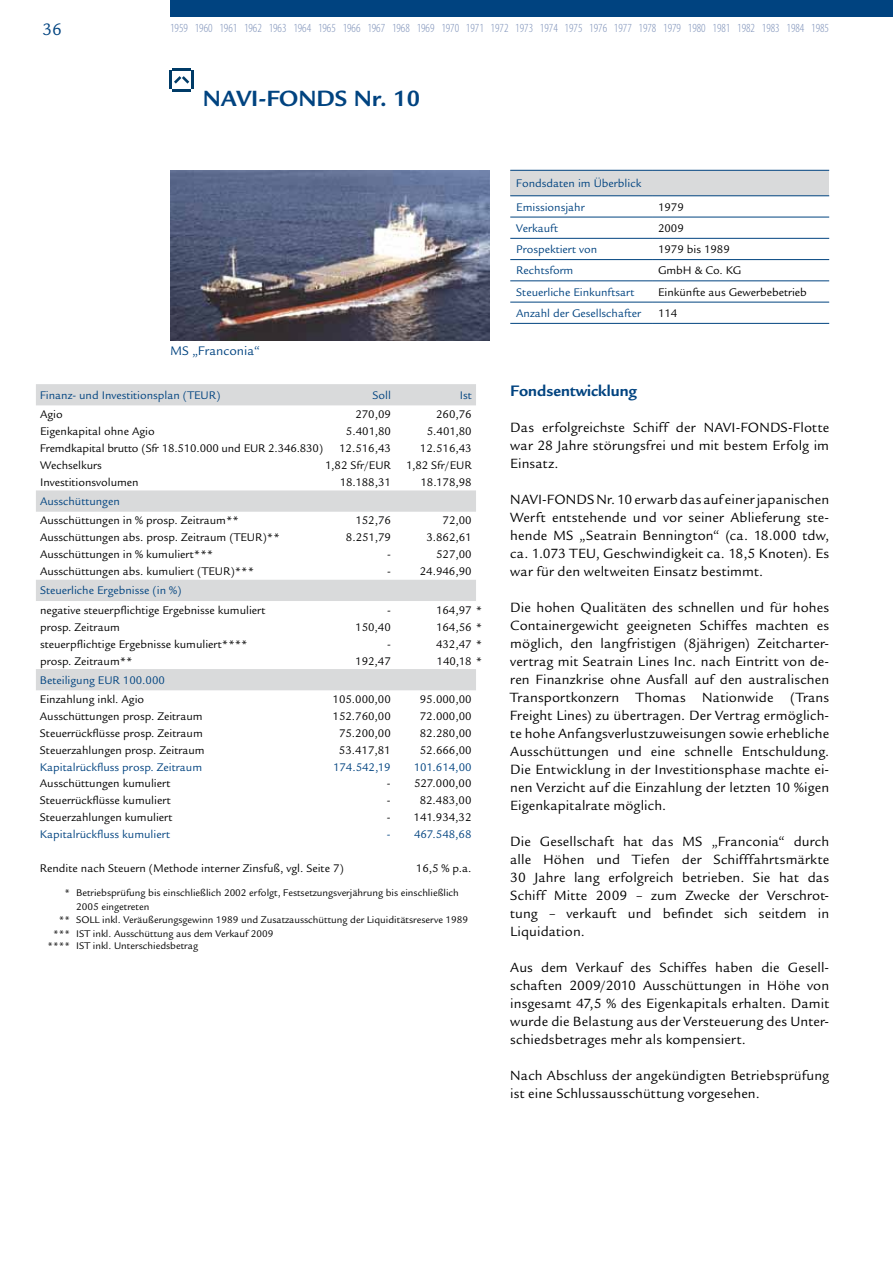
<style>
.page{position:relative;width:893px;height:1263px;background:#fff}
.page>*{position:absolute;margin:0;border:0;box-sizing:border-box;transform-origin:0 0}
.t1{font:700 24px "Legacy Sans Std";color:#004380}
.t2{font:18px "Legacy Sans Std";color:#004380}
.t3{font:700 16.5px "Legacy Sans Std";color:#004380}
.t4{font:14.55px/18px "Legacy Sans Std";letter-spacing:.01em;color:#000;text-align:justify}
.t5{font:13.5px "Legacy Sans Std";color:#004380}
.t6{font:300 condensed 12.45px "Myriad Pro";color:#7c90b8}
.t7{font:12px "Legacy Sans Std";color:#000}
.t8{font:12px/23.4px "Legacy Sans Std";color:#004380}
.t9{font:10.5px "Legacy Sans Std";color:#000}
</style>
<div class="page">
<div style="left:170px;top:0;width:723px;height:17px;background:#004380"></div>
<hr style="left:173px;top:89px;width:18px;height:3px;background:#003b67">
<hr style="left:191px;top:71px;width:3px;height:18px;background:#003b67">
<svg style="left:170px;top:68px;width:21px;height:21px"></svg>
<div style="left:510px;top:170px;width:319px;height:26px;background:#d9dadb"></div>
<hr style="left:510px;top:238px;width:142px;height:1px;background:#004380">
<hr style="left:652px;top:238px;width:177px;height:1px;background:#004380">
<hr style="left:510px;top:259px;width:142px;height:1px;background:#004380">
<hr style="left:652px;top:259px;width:177px;height:1px;background:#004380">
<hr style="left:510px;top:281px;width:142px;height:1px;background:#004380">
<hr style="left:652px;top:281px;width:177px;height:1px;background:#004380">
<hr style="left:510px;top:302px;width:142px;height:1px;background:#004380">
<hr style="left:652px;top:302px;width:177px;height:1px;background:#004380">
<hr style="left:510px;top:170px;width:142px;height:1px;background:#004380">
<hr style="left:652px;top:170px;width:177px;height:1px;background:#004380">
<hr style="left:510px;top:196px;width:142px;height:1px;background:#004380">
<hr style="left:652px;top:196px;width:177px;height:1px;background:#004380">
<hr style="left:510px;top:217px;width:142px;height:1px;background:#004380">
<hr style="left:652px;top:217px;width:177px;height:1px;background:#004380">
<hr style="left:510px;top:323px;width:142px;height:1px;background:#004380">
<hr style="left:652px;top:323px;width:177px;height:1px;background:#004380">
<svg style="left:36px;top:384px;width:440px;height:306px"></svg>
<img style="left:170px;top:170px;width:319px;height:170px">
<p class="t2" style="left:43px;top:19px;width:21px">36</p>
<p class="t6" style="left:170px;top:21px;width:660px">1959 1960 1961 1962 1963 1964 1965 1966 1967 1968 1969 1970 1971 1972 1973 1974 1975 1976 1977 1978 1979 1980 1981 1982 1983 1984 1985</p>
<h1 class="t1" style="left:203px;top:85px;width:219px">NAVI-FONDS Nr. 10</h1>
<p class="t5" style="left:170px;top:343px;width:92px">MS „Franconia“</p>
<p class="t8" style="left:40px;top:384px;width:182px">Finanz- und Investitionsplan (TEUR)</p>
<p class="t8" style="left:372px;top:384px;width:20px">Soll</p>
<p class="t8" style="left:460px;top:384px;width:13px">Ist</p>
<p class="t7" style="left:40px;top:407px;width:24px">Agio</p>
<p class="t7" style="left:355px;top:407px;width:37px">270,09</p>
<p class="t7" style="left:436px;top:407px;width:37px">260,76</p>
<p class="t7" style="left:40px;top:424px;width:116px">Eigenkapital ohne Agio</p>
<p class="t7" style="left:346px;top:424px;width:46px">5.401,80</p>
<p class="t7" style="left:427px;top:424px;width:46px">5.401,80</p>
<p class="t7" style="left:40px;top:441px;width:285px">Fremdkapital brutto (Sfr 18.510.000 und EUR 2.346.830)</p>
<p class="t7" style="left:339px;top:441px;width:53px">12.516,43</p>
<p class="t7" style="left:420px;top:441px;width:53px">12.516,43</p>
<p class="t7" style="left:40px;top:458px;width:63px">Wechselkurs</p>
<p class="t7" style="left:325px;top:458px;width:67px">1,82 Sfr/EUR</p>
<p class="t7" style="left:406px;top:458px;width:67px">1,82 Sfr/EUR</p>
<p class="t7" style="left:40px;top:475px;width:100px">Investitionsvolumen</p>
<p class="t7" style="left:340px;top:475px;width:53px">18.188,31</p>
<p class="t7" style="left:420px;top:475px;width:53px">18.178,98</p>
<p class="t8" style="left:40px;top:490px;width:81px">Ausschüttungen</p>
<p class="t7" style="left:40px;top:514px;width:200px">Ausschüttungen in % prosp. Zeitraum**</p>
<p class="t7" style="left:355px;top:514px;width:37px">152,76</p>
<p class="t7" style="left:443px;top:514px;width:31px">72,00</p>
<p class="t7" style="left:40px;top:531px;width:241px">Ausschüttungen abs. prosp. Zeitraum (TEUR)**</p>
<p class="t7" style="left:346px;top:531px;width:46px">8.251,79</p>
<p class="t7" style="left:426px;top:531px;width:47px">3.862,61</p>
<p class="t7" style="left:40px;top:548px;width:175px">Ausschüttungen in % kumuliert***</p>
<p class="t7" style="left:387px;top:548px;width:5px">-</p>
<p class="t7" style="left:436px;top:548px;width:37px">527,00</p>
<p class="t7" style="left:40px;top:565px;width:216px">Ausschüttungen abs. kumuliert (TEUR)***</p>
<p class="t7" style="left:387px;top:565px;width:5px">-</p>
<p class="t7" style="left:420px;top:565px;width:53px">24.946,90</p>
<p class="t8" style="left:40px;top:579px;width:143px">Steuerliche Ergebnisse (in %)</p>
<p class="t7" style="left:40px;top:603px;width:227px">negative steuerpflichtige Ergebnisse kumuliert</p>
<p class="t7" style="left:387px;top:603px;width:5px">-</p>
<p class="t7" style="left:436px;top:603px;width:48px">164,97 *</p>
<p class="t7" style="left:40px;top:620px;width:81px">prosp. Zeitraum</p>
<p class="t7" style="left:355px;top:620px;width:37px">150,40</p>
<p class="t7" style="left:436px;top:620px;width:48px">164,56 *</p>
<p class="t7" style="left:40px;top:637px;width:209px">steuerpflichtige Ergebnisse kumuliert****</p>
<p class="t7" style="left:387px;top:637px;width:5px">-</p>
<p class="t7" style="left:436px;top:637px;width:48px">432,47 *</p>
<p class="t7" style="left:40px;top:654px;width:94px">prosp. Zeitraum**</p>
<p class="t7" style="left:355px;top:654px;width:37px">192,47</p>
<p class="t7" style="left:437px;top:654px;width:47px">140,18 *</p>
<p class="t8" style="left:40px;top:668px;width:126px">Beteiligung EUR 100.000</p>
<p class="t7" style="left:40px;top:692px;width:106px">Einzahlung inkl. Agio</p>
<p class="t7" style="left:333px;top:692px;width:60px">105.000,00</p>
<p class="t7" style="left:420px;top:692px;width:53px">95.000,00</p>
<p class="t7" style="left:40px;top:709px;width:164px">Ausschüttungen prosp. Zeitraum</p>
<p class="t7" style="left:333px;top:709px;width:60px">152.760,00</p>
<p class="t7" style="left:420px;top:709px;width:53px">72.000,00</p>
<p class="t7" style="left:40px;top:726px;width:164px">Steuerrückflüsse prosp. Zeitraum</p>
<p class="t7" style="left:339px;top:726px;width:53px">75.200,00</p>
<p class="t7" style="left:420px;top:726px;width:53px">82.280,00</p>
<p class="t7" style="left:40px;top:743px;width:166px">Steuerzahlungen prosp. Zeitraum</p>
<p class="t7" style="left:339px;top:743px;width:53px">53.417,81</p>
<p class="t7" style="left:420px;top:743px;width:53px">52.666,00</p>
<p class="t8" style="left:40px;top:755px;width:164px">Kapitalrückfluss prosp. Zeitraum</p>
<p class="t8" style="left:333px;top:755px;width:59px">174.542,19</p>
<p class="t8" style="left:414px;top:755px;width:59px">101.614,00</p>
<p class="t7" style="left:40px;top:777px;width:132px">Ausschüttungen kumuliert</p>
<p class="t7" style="left:387px;top:777px;width:86px">- 527.000,00</p>
<p class="t7" style="left:40px;top:793px;width:132px">Steuerrückflüsse kumuliert</p>
<p class="t7" style="left:387px;top:793px;width:5px">-</p>
<p class="t7" style="left:420px;top:793px;width:53px">82.483,00</p>
<p class="t7" style="left:40px;top:810px;width:134px">Steuerzahlungen kumuliert</p>
<p class="t7" style="left:387px;top:810px;width:86px">- 141.934,32</p>
<p class="t8" style="left:40px;top:822px;width:132px">Kapitalrückfluss kumuliert</p>
<p class="t8" style="left:387px;top:822px;width:86px">- 467.548,68</p>
<p class="t7" style="left:40px;top:861px;width:305px">Rendite nach Steuern (Methode interner Zinsfuß, vgl. Seite 7)</p>
<p class="t7" style="left:416px;top:861px;width:57px">16,5 % p.a.</p>
<p class="t9" style="left:65px;top:887px;width:396px">* Betriebsprüfung bis einschließlich 2002 erfolgt, Festsetzungsverjährung bis einschließlich</p>
<p class="t9" style="left:76px;top:900px;width:75px">2005 eingetreten</p>
<p class="t9" style="left:59px;top:914px;width:411px">** SOLL inkl. Veräußerungsgewinn 1989 und Zusatzausschüttung der Liquiditätsreserve 1989</p>
<p class="t9" style="left:53px;top:927px;width:222px">*** IST inkl. Ausschüttung aus dem Verkauf 2009</p>
<p class="t9" style="left:48px;top:939px;width:152px">**** IST inkl. Unterschiedsbetrag</p>
<p class="t8" style="left:516px;top:172px;width:127px">Fondsdaten im Überblick<br>Emissionsjahr</p>
<p class="t7" style="left:658px;top:200px;width:27px">1979</p>
<p class="t8" style="left:516px;top:216px;width:43px">Verkauft</p>
<p class="t7" style="left:658px;top:221px;width:27px">2009</p>
<p class="t8" style="left:516px;top:238px;width:82px">Prospektiert von</p>
<p class="t7" style="left:658px;top:243px;width:73px">1979 bis 1989</p>
<p class="t8" style="left:516px;top:259px;width:59px">Rechtsform</p>
<p class="t7" style="left:658px;top:264px;width:85px">GmbH &amp; Co. KG</p>
<p class="t8" style="left:516px;top:280px;width:120px">Steuerliche Einkunftsart</p>
<p class="t7" style="left:658px;top:285px;width:150px">Einkünfte aus Gewerbebetrieb</p>
<p class="t8" style="left:516px;top:302px;width:127px">Anzahl der Gesellschafter</p>
<p class="t7" style="left:658px;top:306px;width:21px">114</p>
<p class="t3" style="left:510px;top:381px;width:128px">Fondsentwicklung</p>
<p class="t4" style="left:510px;top:419px;width:320px">Das erfolgreichste Schiff der NAVI-FONDS-Flotte war 28 Jahre störungsfrei und mit bestem Erfolg im Einsatz.</p>
<p class="t4" style="left:510px;top:491px;width:320px">NAVI-FONDS Nr. 10 erwarb das auf einer japanischen Werft entstehende und vor seiner Ablieferung ste&shy;hende MS „Seatrain Bennington“ (ca. 18.000 tdw, ca. 1.073 TEU, Geschwindigkeit ca. 18,5 Knoten). Es war für den weltweiten Einsatz bestimmt.</p>
<p class="t4" style="left:510px;top:599px;width:320px">Die hohen Qualitäten des schnellen und für hohes Containergewicht geeigneten Schiffes machten es möglich, den langfristigen (8jährigen) Zeitcharter&shy;vertrag mit Seatrain Lines Inc. nach Eintritt von de&shy;ren Finanzkrise ohne Ausfall auf den australischen Transportkonzern Thomas Nationwide (Trans Freight Lines) zu übertragen. Der Vertrag ermöglich&shy;te hohe Anfangsverlustzuweisungen sowie erhebliche Ausschüttungen und eine schnelle Entschuldung.<br>Die Entwicklung in der Investitionsphase machte ei&shy;nen Verzicht auf die Einzahlung der letzten 10 %igen Eigenkapitalrate möglich.</p>
<p class="t4" style="left:510px;top:833px;width:320px">Die Gesellschaft hat das MS „Franconia“ durch alle Höhen und Tiefen der Schifffahrtsmärkte 30 Jahre lang erfolgreich betrieben. Sie hat das Schiff Mitte 2009 – zum Zwecke der Verschrot&shy;tung – verkauft und befindet sich seitdem in Liquidation.</p>
<p class="t4" style="left:510px;top:959px;width:320px">Aus dem Verkauf des Schiffes haben die Gesell&shy;schaften 2009/2010 Ausschüttungen in Höhe von insgesamt 47,5 % des Eigenkapitals erhalten. Damit wurde die Belastung aus der Versteuerung des Unter&shy;schiedsbetrages mehr als kompensiert.</p>
<p class="t4" style="left:510px;top:1067px;width:320px">Nach Abschluss der angekündigten Betriebsprüfung ist eine Schlussausschüttung vorgesehen.</p>
</div>
